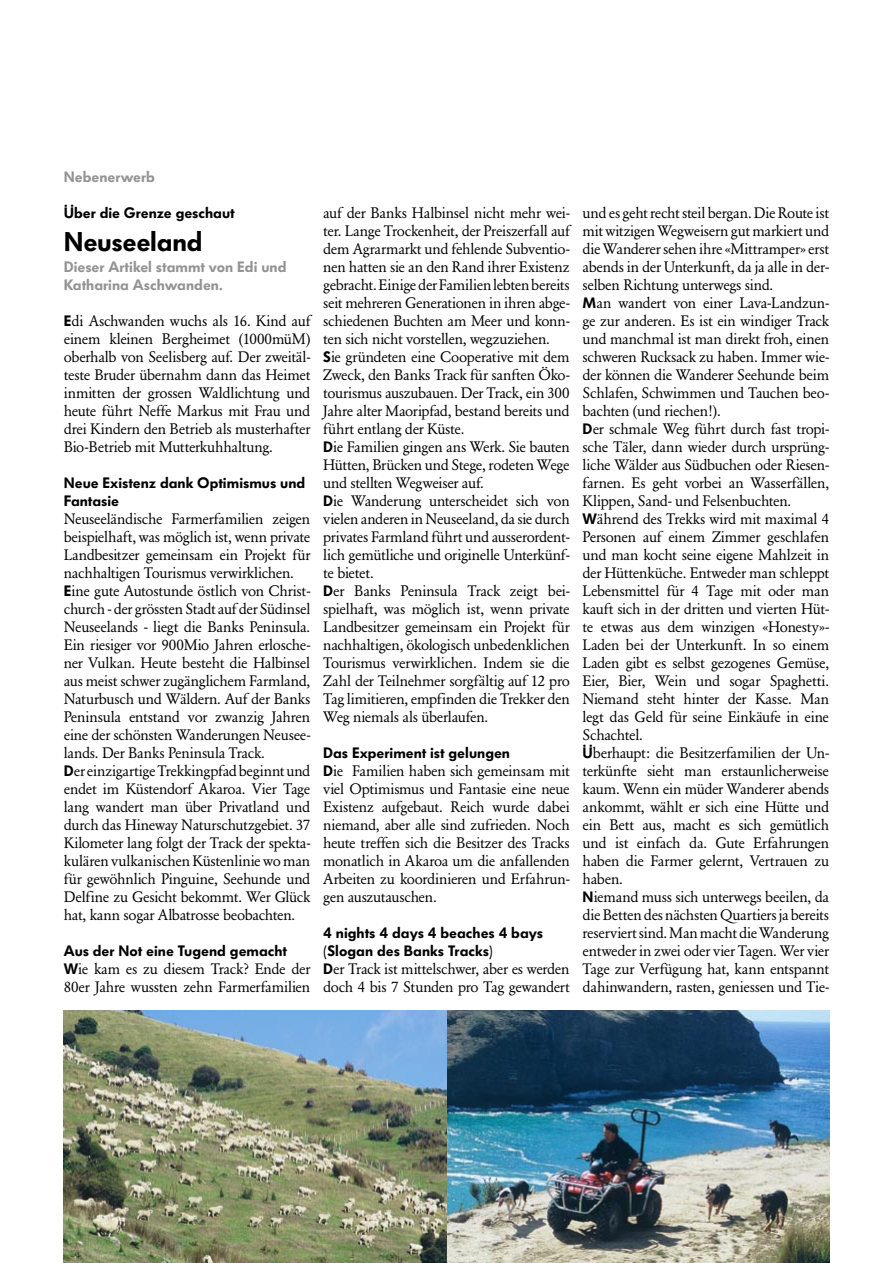
<style>
.page{position:relative;width:893px;height:1263px;background:#fff}
.page>*{position:absolute;margin:0;border:0;box-sizing:border-box;transform-origin:0 0}
.Titel{font:600 27px "FU24";letter-spacing:.005em;color:#000}
.Grundtext_init{font:15px/18px "Garamond BE";letter-spacing:-.02em;color:#000;text-align:justify}
.Grundtext{font:15px/18px "Garamond BE";letter-spacing:-.015em;color:#000;text-align:justify}
.lead{font:600 15px "FU24";letter-spacing:.015em;color:#000}
.Rubrik{font:600 15px/18px "FU24";letter-spacing:.015em;color:#939393}
.Untertitel{font:600 15px/18px "FU24";letter-spacing:.015em;color:#000}
.s1{font-family:"FU24";font-weight:600}
</style>
<div class="page">
<img style="left:64px;top:1010px;width:765px;height:253px">
<p class="Rubrik" style="left:64px;top:168px;width:93px">Nebenerwerb</p>
<p class="lead" style="left:64px;top:204px;width:172px">Über die Grenze geschaut</p>
<p class="Titel" style="left:64px;top:226px;width:140px">Neuseeland</p>
<p class="Rubrik" style="left:64px;top:258px;width:224px">Dieser Artikel stammt von Edi und<br>Katharina Aschwanden.</p>
<p class="Grundtext_init" style="left:64px;top:312px;width:248px"><span class="s1">E</span>di Aschwanden wuchs als 16. Kind auf einem kleinen Bergheimet (1000müM) oberhalb von Seelisberg auf. Der zweitäl&shy;teste Bruder übernahm dann das Heimet inmitten der grossen Waldlichtung und heute führt Neffe Markus mit Frau und drei Kindern den Betrieb als musterhafter Bio-Betrieb mit Mutterkuhhaltung.</p>
<p class="Untertitel" style="left:64px;top:474px;width:243px">Neue Existenz dank Optimismus und<br>Fantasie</p>
<p class="Grundtext" style="left:64px;top:510px;width:248px">Neuseeländische Farmerfamilien zeigen beispielhaft, was möglich ist, wenn private Landbesitzer gemeinsam ein Projekt für nachhaltigen Tourismus verwirklichen.</p>
<p class="Grundtext_init" style="left:64px;top:582px;width:248px"><span class="s1">E</span>ine gute Autostunde östlich von Christ&shy;church - der grössten Stadt auf der Südinsel Neuseelands - liegt die Banks Peninsula.<br>Ein riesiger vor 900Mio Jahren erlosche&shy;ner Vulkan. Heute besteht die Halbinsel aus meist schwer zugänglichem Farmland, Naturbusch und Wäldern. Auf der Banks Peninsula entstand vor zwanzig Jahren eine der schönsten Wanderungen Neusee&shy;lands. Der Banks Peninsula Track.</p>
<p class="Grundtext_init" style="left:64px;top:762px;width:248px"><span class="s1">D</span>er einzigartige Trekkingpfad beginnt und endet im Küstendorf Akaroa. Vier Tage lang wandert man über Privatland und durch das Hineway Naturschutzgebiet. 37<br>Kilometer lang folgt der Track der spekta&shy;kulären vulkanischen Küstenlinie wo man für gewöhnlich Pinguine, Seehunde und Delfine zu Gesicht bekommt. Wer Glück hat, kann sogar Albatrosse beobachten.</p>
<p class="lead" style="left:64px;top:942px;width:225px">Aus der Not eine Tugend gemacht</p>
<p class="Grundtext_init" style="left:64px;top:960px;width:248px"><span class="s1">W</span>ie kam es zu diesem Track? Ende der<br>80er Jahre wussten zehn Farmerfamilien</p>
<p class="Grundtext_init" style="left:323px;top:204px;width:248px">auf der Banks Halbinsel nicht mehr wei&shy;ter. Lange Trockenheit, der Preiszerfall auf dem Agrarmarkt und fehlende Subventio&shy;nen hatten sie an den Rand ihrer Existenz gebracht. Einige der Familien lebten bereits seit mehreren Generationen in ihren abge&shy;schiedenen Buchten am Meer und konn&shy;ten sich nicht vorstellen, wegzuziehen.</p>
<p class="Grundtext_init" style="left:323px;top:348px;width:248px"><span class="s1">S</span>ie gründeten eine Cooperative mit dem Zweck, den Banks Track für sanften Öko&shy;tourismus auszubauen. Der Track, ein 300<br>Jahre alter Maoripfad, bestand bereits und führt entlang der Küste.</p>
<p class="Grundtext_init" style="left:323px;top:438px;width:248px"><span class="s1">D</span>ie Familien gingen ans Werk. Sie bauten Hütten, Brücken und Stege, rodeten Wege und stellten Wegweiser auf.</p>
<p class="Grundtext_init" style="left:323px;top:492px;width:248px"><span class="s1">D</span>ie Wanderung unterscheidet sich von vielen anderen in Neuseeland, da sie durch privates Farmland führt und ausserordent&shy;lich gemütliche und originelle Unterkünf&shy;te bietet.</p>
<p class="Grundtext_init" style="left:323px;top:582px;width:248px"><span class="s1">D</span>er Banks Peninsula Track zeigt bei&shy;spielhaft, was möglich ist, wenn private Landbesitzer gemeinsam ein Projekt für nachhaltigen, ökologisch unbedenklichen Tourismus verwirklichen. Indem sie die Zahl der Teilnehmer sorgfältig auf 12 pro Tag limitieren, empfinden die Trekker den Weg niemals als überlaufen.</p>
<p class="lead" style="left:323px;top:744px;width:188px">Das Experiment ist gelungen</p>
<p class="Grundtext_init" style="left:323px;top:762px;width:248px"><span class="s1">D</span>ie Familien haben sich gemeinsam mit viel Optimismus und Fantasie eine neue Existenz aufgebaut. Reich wurde dabei niemand, aber alle sind zufrieden. Noch heute treffen sich die Besitzer des Tracks monatlich in Akaroa um die anfallenden Arbeiten zu koordinieren und Erfahrun&shy;gen auszutauschen.</p>
<p class="lead" style="left:323px;top:924px;width:221px">4 nights 4 days 4 beaches 4 bays</p>
<p class="lead" style="left:323px;top:942px;width:171px">(Slogan des Banks Tracks)</p>
<p class="Grundtext_init" style="left:323px;top:960px;width:248px"><span class="s1">D</span>er Track ist mittelschwer, aber es werden doch 4 bis 7 Stunden pro Tag gewandert</p>
<p class="Grundtext_init" style="left:583px;top:204px;width:248px">und es geht recht steil bergan. Die Route ist mit witzigen Wegweisern gut markiert und die Wanderer sehen ihre «Mittramper» erst abends in der Unterkunft, da ja alle in der&shy;selben Richtung unterwegs sind.</p>
<p class="Grundtext_init" style="left:583px;top:294px;width:248px"><span class="s1">M</span>an wandert von einer Lava-Landzun&shy;ge zur anderen. Es ist ein windiger Track und manchmal ist man direkt froh, einen schweren Rucksack zu haben. Immer wie&shy;der können die Wanderer Seehunde beim Schlafen, Schwimmen und Tauchen beo&shy;bachten (und riechen!).</p>
<p class="Grundtext_init" style="left:583px;top:420px;width:248px"><span class="s1">D</span>er schmale Weg führt durch fast tropi&shy;sche Täler, dann wieder durch ursprüng&shy;liche Wälder aus Südbuchen oder Riesen&shy;farnen. Es geht vorbei an Wasserfällen, Klippen, Sand- und Felsenbuchten.</p>
<p class="Grundtext_init" style="left:583px;top:510px;width:248px"><span class="s1">W</span>ährend des Trekks wird mit maximal 4<br>Personen auf einem Zimmer geschlafen und man kocht seine eigene Mahlzeit in der Hüttenküche. Entweder man schleppt Lebensmittel für 4 Tage mit oder man kauft sich in der dritten und vierten Hüt&shy;te etwas aus dem winzigen «Honesty»- Laden bei der Unterkunft. In so einem Laden gibt es selbst gezogenes Gemüse, Eier, Bier, Wein und sogar Spaghetti.<br>Niemand steht hinter der Kasse. Man legt das Geld für seine Einkäufe in eine Schachtel.</p>
<p class="Grundtext_init" style="left:583px;top:744px;width:248px"><span class="s1">Ü</span>berhaupt: die Besitzerfamilien der Un&shy;terkünfte sieht man erstaunlicherweise kaum. Wenn ein müder Wanderer abends ankommt, wählt er sich eine Hütte und ein Bett aus, macht es sich gemütlich und ist einfach da. Gute Erfahrungen haben die Farmer gelernt, Vertrauen zu haben.</p>
<p class="Grundtext_init" style="left:583px;top:888px;width:248px"><span class="s1">N</span>iemand muss sich unterwegs beeilen, da die Betten des nächsten Quartiers ja bereits reserviert sind. Man macht die Wanderung entweder in zwei oder vier Tagen. Wer vier Tage zur Verfügung hat, kann entspannt dahinwandern, rasten, geniessen und Tie-</p>
</div>
